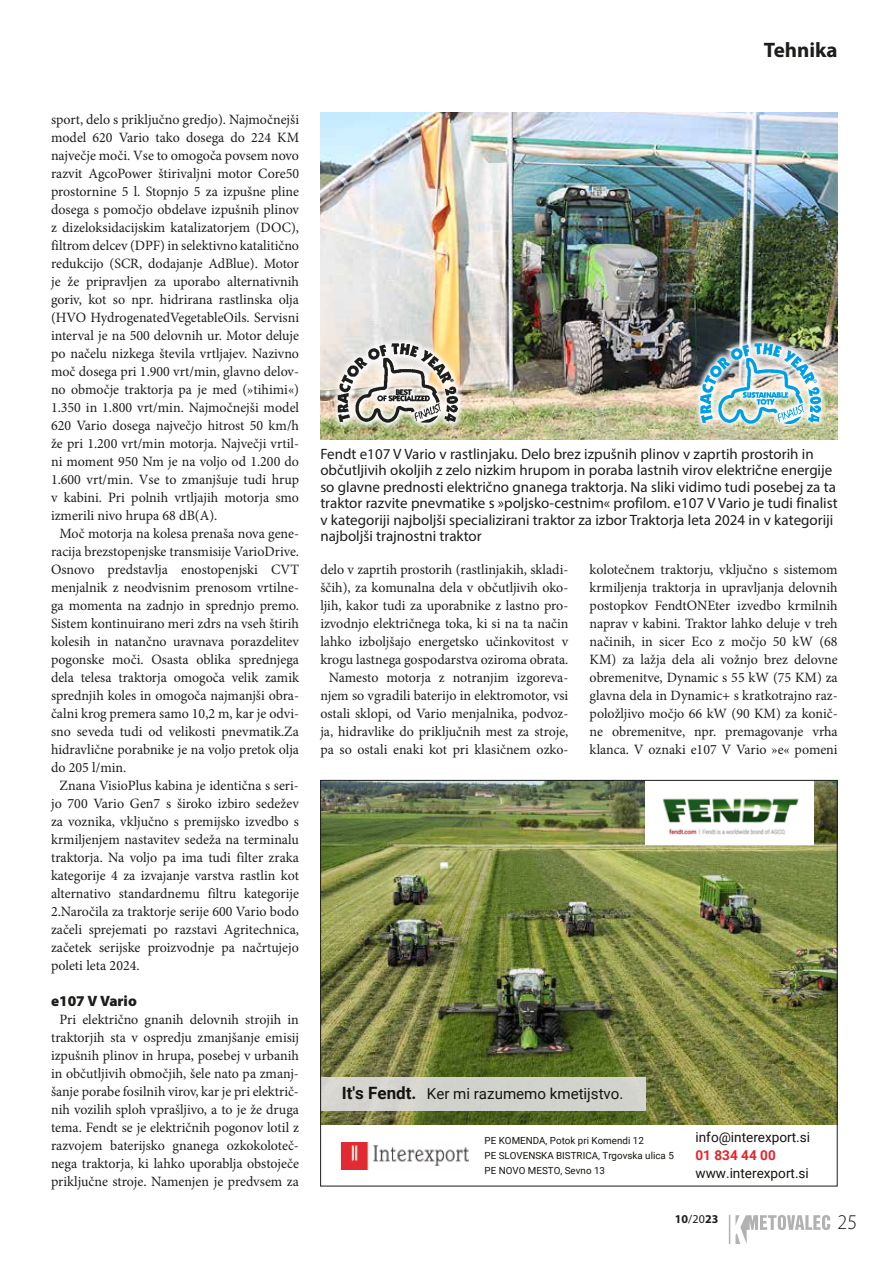
<style>
.page{position:relative;width:893px;height:1263px;background:#fff}
.page>*{position:absolute;margin:0;border:0;box-sizing:border-box;transform-origin:0 0}
.t1{font:700 21px "Myriad Pro";color:#1d1d1b}
.t2{font:300 21px "Myriad Pro";color:#1d1d1b;scale:.95 1}
.t3{font:15.15px "Roboto";color:#16130e}
.t4{font:15px/16.5px "Myriad Pro";color:#1d1d1b}
.t5{font:900 15px "Myriad Pro";color:#1d1d1b}
.t6{font:14.25px/18px "Minion Pro";color:#1d1d1b;text-align:center}
.t7{font:13.65px "Roboto";color:#16130e}
.t8{font:700 13.65px "Roboto";color:#e4252b}
.t9{font:700 12px "Myriad Pro";color:#1d1d1b}
.t10{font:9.75px/14.7px "Roboto";color:#16130e}
.s1{font-weight:700;font-size:16.95px}
.s2{font-weight:400}
</style>
<div class="page">
<img style="left:322px;top:782px;width:514px;height:343px">
<div style="left:320px;top:1076px;width:325px;height:34px;background:#d1d2cd"></div>
<img style="left:645px;top:782px;width:168px;height:63px">
<img style="left:342px;top:1142px;width:127px;height:27px">
<img style="left:320px;top:113px;width:518px;height:327px">
<img style="left:331px;top:336px;width:134px;height:94px">
<img style="left:338px;top:343px;width:120px;height:80px">
<img style="left:693px;top:336px;width:135px;height:95px">
<img style="left:700px;top:343px;width:120px;height:80px">
<svg style="left:729px;top:1215px;width:101px;height:29px"></svg>
<h1 class="t1" style="left:764px;top:37px;width:75px">Tehnika</h1>
<p class="t6" style="left:51px;top:111px;width:250px">sport, delo s priključno gredjo). Najmočnejši</p>
<p class="t6" style="left:51px;top:129px;width:250px">model 620 Vario tako dosega do 224 KM</p>
<p class="t6" style="left:51px;top:147px;width:250px">največje moči. Vse to omogoča povsem novo</p>
<p class="t6" style="left:51px;top:165px;width:250px">razvit AgcoPower štirivaljni motor Core50</p>
<p class="t6" style="left:51px;top:183px;width:250px">prostornine 5 l. Stopnjo 5 za izpušne pline</p>
<p class="t6" style="left:51px;top:201px;width:250px">dosega s pomočjo obdelave izpušnih plinov</p>
<p class="t6" style="left:51px;top:219px;width:250px">z dizeloksidacijskim katalizatorjem (DOC),</p>
<p class="t6" style="left:51px;top:237px;width:250px">filtrom delcev (DPF) in selektivno katalitično</p>
<p class="t6" style="left:51px;top:255px;width:250px">redukcijo (SCR, dodajanje AdBlue). Motor</p>
<p class="t6" style="left:51px;top:273px;width:250px">je že pripravljen za uporabo alternativnih</p>
<p class="t6" style="left:51px;top:291px;width:250px">goriv, kot so npr. hidrirana rastlinska olja</p>
<p class="t6" style="left:51px;top:309px;width:250px">(HVO HydrogenatedVegetableOils. Servisni</p>
<p class="t6" style="left:51px;top:327px;width:250px">interval je na 500 delovnih ur. Motor deluje</p>
<p class="t6" style="left:51px;top:345px;width:250px">po načelu nizkega števila vrtljajev. Nazivno</p>
<p class="t6" style="left:51px;top:363px;width:250px">moč dosega pri 1.900 vrt/min, glavno delov-</p>
<p class="t6" style="left:51px;top:381px;width:250px">no območje traktorja pa je med (»tihimi«)</p>
<p class="t6" style="left:51px;top:399px;width:250px">1.350 in 1.800 vrt/min. Najmočnejši model</p>
<p class="t6" style="left:51px;top:417px;width:250px">620 Vario dosega največjo hitrost 50 km/h</p>
<p class="t6" style="left:51px;top:435px;width:250px">že pri 1.200 vrt/min motorja. Največji vrtil-</p>
<p class="t6" style="left:51px;top:453px;width:250px">ni moment 950 Nm je na voljo od 1.200 do</p>
<p class="t6" style="left:51px;top:471px;width:250px">1.600 vrt/min. Vse to zmanjšuje tudi hrup</p>
<p class="t6" style="left:51px;top:489px;width:250px">v kabini. Pri polnih vrtljajih motorja smo</p>
<p class="t6" style="left:51px;top:507px;width:168px">izmerili nivo hrupa 68 dB(A).</p>
<p class="t6" style="left:60px;top:525px;width:241px">Moč motorja na kolesa prenaša nova gene-</p>
<p class="t6" style="left:51px;top:543px;width:250px">racija brezstopenjske transmisije VarioDrive.</p>
<p class="t6" style="left:51px;top:561px;width:250px">Osnovo predstavlja enostopenjski CVT</p>
<p class="t6" style="left:51px;top:579px;width:250px">menjalnik z neodvisnim prenosom vrtilne-</p>
<p class="t6" style="left:51px;top:597px;width:250px">ga momenta na zadnjo in sprednjo premo.</p>
<p class="t6" style="left:51px;top:615px;width:250px">Sistem kontinuirano meri zdrs na vseh štirih</p>
<p class="t6" style="left:51px;top:633px;width:250px">kolesih in natančno uravnava porazdelitev</p>
<p class="t6" style="left:51px;top:651px;width:250px">pogonske moči. Osasta oblika sprednjega</p>
<p class="t6" style="left:51px;top:669px;width:250px">dela telesa traktorja omogoča velik zamik</p>
<p class="t6" style="left:51px;top:687px;width:250px">sprednjih koles in omogoča najmanjši obra-</p>
<p class="t6" style="left:51px;top:705px;width:250px">čalni krog premera samo 10,2 m, kar je odvi-</p>
<p class="t6" style="left:51px;top:723px;width:250px">sno seveda tudi od velikosti pnevmatik.Za</p>
<p class="t6" style="left:51px;top:741px;width:250px">hidravlične porabnike je na voljo pretok olja</p>
<p class="t6" style="left:51px;top:759px;width:77px">do 205 l/min.</p>
<p class="t6" style="left:60px;top:777px;width:241px">Znana VisioPlus kabina je identična s seri-</p>
<p class="t6" style="left:51px;top:795px;width:249px">jo 700 Vario Gen7 s široko izbiro sedežev</p>
<p class="t6" style="left:51px;top:813px;width:249px">za voznika, vključno s premijsko izvedbo s</p>
<p class="t6" style="left:51px;top:831px;width:249px">krmiljenjem nastavitev sedeža na terminalu</p>
<p class="t6" style="left:51px;top:849px;width:249px">traktorja. Na voljo pa ima tudi filter zraka</p>
<p class="t6" style="left:51px;top:867px;width:249px">kategorije 4 za izvajanje varstva rastlin kot</p>
<p class="t6" style="left:51px;top:885px;width:249px">alternativo standardnemu filtru kategorije</p>
<p class="t6" style="left:51px;top:903px;width:249px">2.Naročila za traktorje serije 600 Vario bodo</p>
<p class="t6" style="left:51px;top:921px;width:249px">začeli sprejemati po razstavi Agritechnica,</p>
<p class="t6" style="left:51px;top:939px;width:249px">začetek serijske proizvodnje pa načrtujejo</p>
<p class="t6" style="left:51px;top:957px;width:90px">poleti leta 2024.</p>
<p class="t5" style="left:51px;top:993px;width:87px">e107 V Vario</p>
<p class="t6" style="left:51px;top:1011px;width:249px">Pri električno gnanih delovnih strojih in traktorjih sta v ospredju zmanjšanje emisij izpušnih plinov in hrupa, posebej v urbanih in občutljivih območjih, šele nato pa zmanj&shy;šanje porabe fosilnih virov, kar je pri električ&shy;nih vozilih sploh vprašljivo, a to je že druga tema. Fendt se je električnih pogonov lotil z razvojem baterijsko gnanega ozkokoloteč&shy;nega traktorja, ki lahko uporablja obstoječe priključne stroje. Namenjen je predvsem za</p>
<p class="t4" style="left:320px;top:445px;width:519px">Fendt e107 V Vario v rastlinjaku. Delo brez izpušnih plinov v zaprtih prostorih in občutljivih okoljih z zelo nizkim hrupom in poraba lastnih virov električne energije so glavne prednosti električno gnanega traktorja. Na sliki vidimo tudi posebej za ta traktor razvite pnevmatike s »poljsko-cestnim« profilom. e107 V Vario je tudi finalist v kategoriji najboljši specializirani traktor za izbor Traktorja leta 2024 in v kategoriji najboljši trajnostni traktor</p>
<p class="t6" style="left:320px;top:561px;width:250px">delo v zaprtih prostorih (rastlinjakih, skladi&shy;ščih), za komunalna dela v občutljivih oko&shy;ljih, kakor tudi za uporabnike z lastno pro&shy;izvodnjo električnega toka, ki si na ta način lahko izboljšajo energetsko učinkovitost v krogu lastnega gospodarstva oziroma obrata.<br>Namesto motorja z notranjim izgoreva&shy;njem so vgradili baterijo in elektromotor, vsi ostali sklopi, od Vario menjalnika, podvoz&shy;ja, hidravlike do priključnih mest za stroje, pa so ostali enaki kot pri klasičnem ozko-</p>
<p class="t6" style="left:590px;top:561px;width:250px;text-align:justify">kolotečnem traktorju, vključno s sistemom krmiljenja traktorja in upravljanja delovnih postopkov FendtONEter izvedbo krmilnih naprav v kabini. Traktor lahko deluje v treh načinih, in sicer Eco z močjo 50 kW (68<br>KM) za lažja dela ali vožnjo brez delovne obremenitve, Dynamic s 55 kW (75 KM) za glavna dela in Dynamic+ s kratkotrajno raz&shy;položljivo močjo 66 kW (90 KM) za konič&shy;ne obremenitve, npr. premagovanje vrha klanca. V oznaki e107 V Vario »e« pomeni</p>
<p class="t3" style="left:342px;top:1082px;width:283px"><span class="s1">It's Fendt.</span> Ker mi razumemo kmetijstvo.</p>
<p class="t10" style="left:485px;top:1133px;width:191px">PE KOMENDA, Potok pri Komendi 12<br>PE SLOVENSKA BISTRICA, Trgovska ulica 5<br>PE NOVO MESTO, Sevno 13</p>
<p class="t7" style="left:695px;top:1127px;width:116px">info@interexport.si</p>
<p class="t8" style="left:695px;top:1146px;width:82px">01 834 44 00</p>
<p class="t7" style="left:695px;top:1164px;width:115px">www.interexport.si</p>
<p class="t9" style="left:675px;top:1211px;width:45px">10<span class="s2">/20</span>23</p>
<h1 class="t2" style="left:838px;top:1210px;width:22px">25</h1>
</div>
